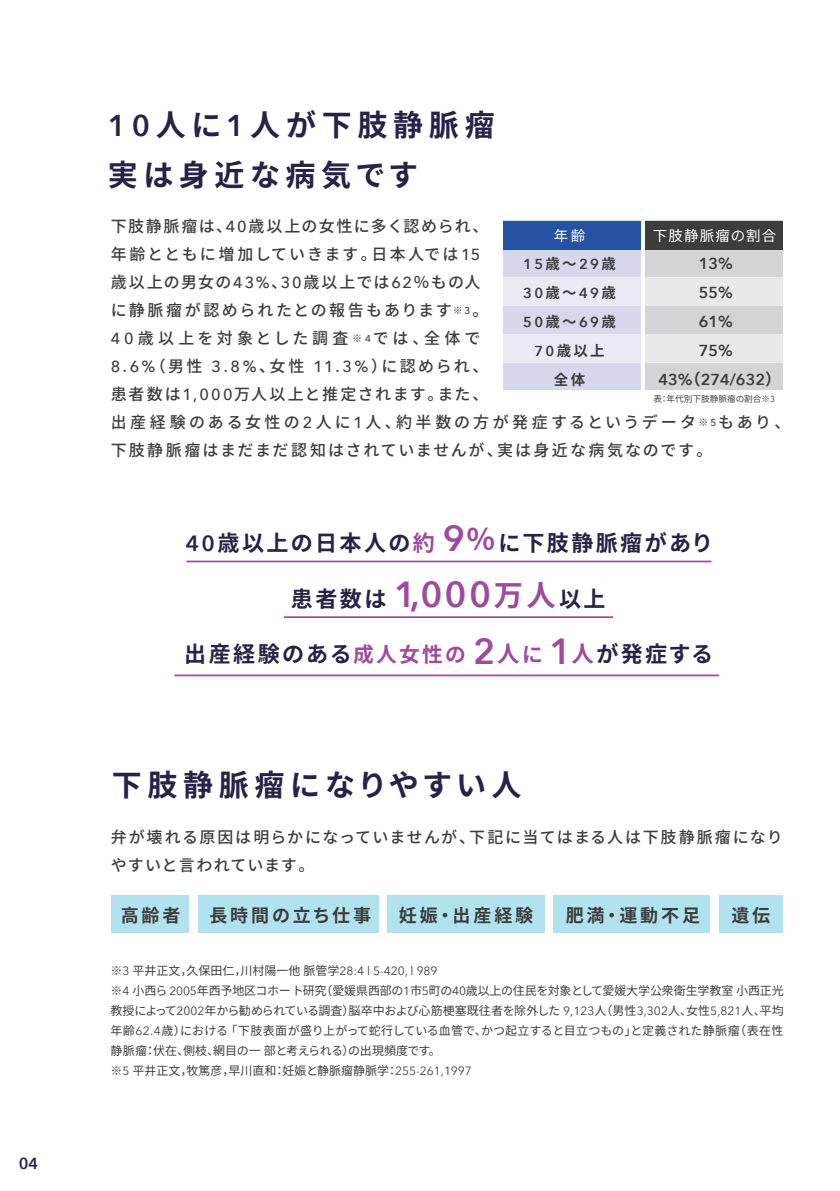
<style>
.page{position:relative;width:840px;height:1191px;background:#fff}
.page>*{position:absolute;margin:0;border:0;box-sizing:border-box;transform-origin:0 0}
.t1{font:700 30px/50px "Noto Sans CJ Kjp";letter-spacing:.19em;color:#262346}
.t2{font:700 22px "Noto Sans CJ Kjp";letter-spacing:.11em;color:#262346}
.t3{font:700 18px "Noto Sans CJ Kjp";letter-spacing:.16em;color:#3d3d3e}
.t4{font:500 16px/28px "Noto Sans CJ Kjp";letter-spacing:.115em;color:#3d3d3e}
.t5{font:500 16px/28px "Noto Sans CJ Kjp";letter-spacing:.135em;color:#3d3d3e}
.t6{font:500 16px/28px "Noto Sans CJ Kjp";letter-spacing:.08em;color:#3d3d3e}
.t7{font:500 16px "Avenir Next";color:#3d3d3e}
.t8{font:600 16px "Avenir Next";color:#262346}
.t9{font:600 15.8px/28.8px "Avenir Next";color:#3d3d3e;text-align:center}
.t10{font:600 14.4px/28.8px "Avenir Next";letter-spacing:.16em;color:#3d3d3e;text-align:justify}
.t11{font:14.4px "Noto Sans CJ Kjp";letter-spacing:.08em;color:#fff}
.t12{font:700 14.4px/28.8px "Noto Sans CJ Kjp";color:#3d3d3e;text-align:center}
.t13{font:12px/20px "Noto Sans CJ Kjp";letter-spacing:-.01em;color:#3d3d3e}
.t14{font:8.6px "Noto Sans CJ Kjp";color:#3d3d3e}
.s1{font-family:"Avenir Next";font-weight:600}
.s2{font-family:"Avenir Next"}
.s3{font-size:10px}
.s4{font-family:"Avenir Next";font-size:10px}
.s5{font-family:"Noto Sans CJ Kjp"}
.s6{font-family:"Noto Sans CJ Kjp";font-weight:700}
.s7{color:#9d4c9d}
.s8{font-family:"Avenir Next";font-weight:600;font-size:36.2px;color:#9d4c9d}
.s9{font-size:29.4px;color:#9d4c9d}
.s10{font-size:20.8px;color:#9d4c9d}
.s11{font-size:22.4px;color:#9d4c9d}
</style>
<div class="page">
<div style="left:503px;top:221px;width:137px;height:169px;background:#d8d8ec"></div>
<div style="left:645px;top:221px;width:137px;height:169px;background:#d2d4d5"></div>
<div style="left:503px;top:221px;width:137px;height:28px;background:#2652a4"></div>
<div style="left:645px;top:221px;width:137px;height:28px;background:#3d3d3e"></div>
<div style="left:499px;top:278px;width:283px;height:28px;background:#ebebf5"></div>
<div style="left:499px;top:334px;width:283px;height:28px;background:#ebebf5"></div>
<hr style="left:186px;top:560px;width:525px;height:2px;background:#9d4c9d">
<hr style="left:284px;top:616px;width:328px;height:2px;background:#9d4c9d">
<hr style="left:174px;top:674px;width:544px;height:2px;background:#9d4c9d">
<div style="left:553px;top:895px;width:156px;height:38px;background:#b3e2ef"></div>
<div style="left:112px;top:895px;width:77px;height:38px;background:#b3e2ef"></div>
<div style="left:198px;top:895px;width:180px;height:38px;background:#b3e2ef"></div>
<div style="left:387px;top:895px;width:157px;height:38px;background:#b3e2ef"></div>
<div style="left:718px;top:895px;width:64px;height:38px;background:#b3e2ef"></div>
<h3 class="t8" style="left:19px;top:1150px;width:21px">04</h3>
<h1 class="t1" style="left:108px;top:100px;width:388px"><span class="s1">10</span>人に<span class="s1">1</span>人が下肢静脈瘤実は身近な病気です</h1>
<h3 class="t4" style="left:111px;top:213px;width:379px">下肢静脈瘤は、<span class="s2">40</span>歳以上の女性に多く認められ、年齢とともに増加していきます。日本人では<span class="s2">15</span>歳以上の男女の<span class="s2">43%</span>、<span class="s2">30</span>歳以上では<span class="s2">62</span>％もの人に静脈瘤が認められたとの報告もあります<span class="s3">※</span><span class="s4">3</span>。<br><span class="s2">40</span>歳以上を対象とした調査 <span class="s3">※</span><span class="s4">4</span>では、全体で</h3>
<h3 class="t7" style="left:111px;top:353px;width:379px">8.6%<span class="s5">（男性</span> 3.8%<span class="s5">、女性</span> 11.3%<span class="s5">）に認められ、</span></h3>
<h3 class="t5" style="left:111px;top:381px;width:681px">患者数は<span class="s2">1,000</span>万人以上と推定されます。また、<br>出産経験のある女性の<span class="s2">2</span>人に<span class="s2">1</span>人、約半数の方が発症するというデータ<span class="s3">※</span><span class="s4">5</span>もあり、下肢静脈瘤はまだまだ認知はされていませんが、実は身近な病気なのです。</h3>
<p class="t11" style="left:553px;top:227px;width:33px">年齢</p>
<p class="t11" style="left:652px;top:227px;width:125px">下肢静脈瘤の割合</p>
<p class="t10" style="left:523px;top:250px;width:94px">15<span class="s6">歳～</span>29<span class="s6">歳</span>30<span class="s6">歳～</span>49<span class="s6">歳</span>50<span class="s6">歳～</span>69<span class="s6">歳</span></p>
<p class="t12" style="left:534px;top:337px;width:72px"><span class="s1">70</span>歳以上全体</p>
<h3 class="t9" style="left:658px;top:249px;width:124px">13%<br>55%<br>61%<br>75%<br>43%<span class="s6">（</span>274/632<span class="s6">）</span></h3>
<p class="t14" style="left:653px;top:394px;width:123px">表：年代別下肢静脈瘤の割合※<span class="s2">3</span></p>
<h2 class="t2" style="left:186px;top:530px;width:528px"><span class="s1">40</span>歳以上の日本人の<span class="s7">約</span> <span class="s8">9</span><span class="s9">％</span>に下肢静脈瘤があり</h2>
<h2 class="t2" style="left:291px;top:586px;width:316px">患者数は <span class="s8">1,000</span><span class="s9">万人</span>以上</h2>
<h2 class="t2" style="left:184px;top:642px;width:530px">出産経験のある<span class="s10">成人女性の</span> <span class="s8">2</span><span class="s11">人</span><span class="s10">に</span> <span class="s8">1</span><span class="s11">人</span>が発症する</h2>
<h1 class="t1" style="left:112px;top:761px;width:411px">下肢静脈瘤になりやすい人</h1>
<h3 class="t6" style="left:111px;top:823px;width:673px">弁が壊れる原因は明らかになっていませんが、下記に当てはまる人は下肢静脈瘤になりやすいと言われています。</h3>
<h3 class="t3" style="left:121px;top:905px;width:61px">高齢者</h3>
<h3 class="t3" style="left:209px;top:905px;width:163px">長時間の立ち仕事</h3>
<h3 class="t3" style="left:398px;top:905px;width:136px">妊娠・出産経験</h3>
<h3 class="t3" style="left:565px;top:905px;width:136px">肥満・運動不足</h3>
<h3 class="t3" style="left:731px;top:905px;width:40px">遺伝</h3>
<p class="t13" style="left:110px;top:961px;width:674px">※<span class="s2">3</span> 平井正文，久保田仁，川村陽一他脈管学<span class="s2">28:4 l 5-420, l 989<br></span>※<span class="s2">4</span> 小西ら <span class="s2">2005</span>年西予地区コホート研究（愛媛県西部の<span class="s2">1</span>市<span class="s2">5</span>町の<span class="s2">40</span>歳以上の住民を対象として愛媛大学公衆衛生学教室小西正光教授によって<span class="s2">2002</span>年から勧められている調査）脳卒中および心筋梗塞既往者を除外した <span class="s2">9,123</span>人（男性<span class="s2">3,302</span>人、女性<span class="s2">5,821</span>人、平均年齢<span class="s2">62.4</span>歳）における「下肢表面が盛り上がって蛇行している血管で、かつ起立すると目立つもの」と定義された静脈瘤（表在性静脈瘤：伏在、側枝、網目の一部と考えられる）の出現頻度です。<br>※<span class="s2">5</span> 平井正文，牧篤彦，早川直和：妊娠と静脈瘤静脈学：<span class="s2">255-261,1997</span></p>
</div>
